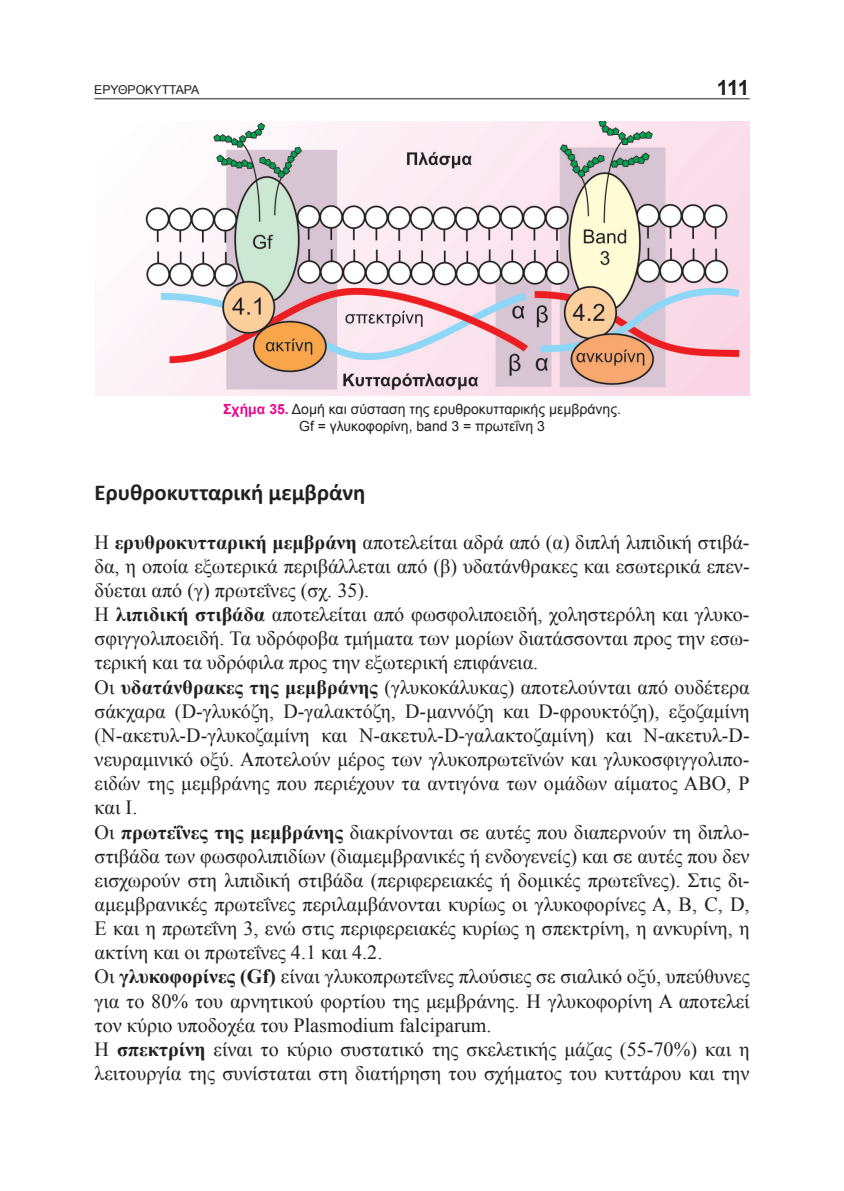
<style>
.page{position:relative;width:844px;height:1191px;background:#fff}
.page>*{position:absolute;margin:0;border:0;box-sizing:border-box;transform-origin:0 0}
.t1{font:700 22.75px "Calibri";color:#231f20}
.t2{font:700 21px "Arial";color:#231f20}
.t3{font:20.12px/24.2px "Times New Roman";color:#231f20}
.t4{font:14px/16.8px "Arial";color:#231f20;text-align:center}
.t5{font:12.25px "Arial";color:#231f20}
.s1{font-weight:700;color:#ed028c}
.s2{font-weight:700}
</style>
<div class="page">
<hr style="left:94px;top:98px;width:655px;height:1px;background:#231f20">
<img style="left:95px;top:121px;width:654px;height:275px">
<p class="t5" style="left:94px;top:82px;width:107px">ΕΡΥΘΡΟΚΥΤΤΑΡΑ</p>
<p class="t2" style="left:716px;top:73px;width:34px">111</p>
<p class="t4" style="left:223px;top:401px;width:399px"><span class="s1">Σχήμα 35.</span> Δομή και σύσταση της ερυθροκυτταρικής μεμβράνης.<br>Gf = γλυκοφορίνη, band 3 = πρωτεΐνη 3</p>
<p class="t1" style="left:94px;top:478px;width:272px">Eρυθροκυτταρική μεμβράνη</p>
<p class="t3" style="left:94px;top:529px;width:656px">Η <span class="s2">ερυθροκυτταρική μεμβράνη</span> αποτελείται αδρά από (α) διπλή λιπιδική στιβά&shy;δα, η οποία εξωτερικά περιβάλλεται από (β) υδατάνθρακες και εσωτερικά επεν&shy;δύεται από (γ) πρωτεΐνες (σχ. 35).<br>Η <span class="s2">λιπιδική στιβάδα</span> αποτελείται από φωσφολιποειδή, χοληστερόλη και γλυκο&shy;σφιγγολιποειδή. Τα υδρόφοβα τμήματα των μορίων διατάσσονται προς την εσω&shy;τερική και τα υδρόφιλα προς την εξωτερική επιφάνεια.<br>Οι <span class="s2">υδατάνθρακες της μεμβράνης</span> (γλυκοκάλυκας) αποτελούνται από ουδέτερα σάκχαρα (D-γλυκόζη, D-γαλακτόζη, D-μαννόζη και D-φρουκτόζη), εξοζαμίνη (Ν-ακετυλ-D-γλυκοζαμίνη και Ν-ακετυλ-D-γαλακτοζαμίνη) και Ν-ακετυλ-D&shy;νευραμινικό οξύ. Αποτελούν μέρος των γλυκοπρωτεϊνών και γλυκοσφιγγολιπο&shy;ειδών της μεμβράνης που περιέχουν τα αντιγόνα των ομάδων αίματος ΑΒΟ, Ρ και I.<br>Οι <span class="s2">πρωτεΐνες της μεμβράνης</span> διακρίνονται σε αυτές που διαπερνούν τη διπλο&shy;στιβάδα των φωσφολιπιδίων (διαμεμβρανικές ή ενδογενείς) και σε αυτές που δεν εισχωρούν στη λιπιδική στιβάδα (περιφερειακές ή δομικές πρωτεΐνες). Στις δι&shy;αμεμβρανικές πρωτεΐνες περιλαμβάνονται κυρίως οι γλυκοφορίνες A, B, C, D, E και η πρωτεΐνη 3, ενώ στις περιφερειακές κυρίως η σπεκτρίνη, η ανκυρίνη, η ακτίνη και οι πρωτεΐνες 4.1 και 4.2.<br>Οι <span class="s2">γλυκοφορίνες (Gf)</span> είναι γλυκοπρωτεΐνες πλούσιες σε σιαλικό οξύ, υπεύθυνες για το 80% του αρνητικού φορτίου της μεμβράνης. Η γλυκοφορίνη A αποτελεί τον κύριο υποδοχέα του Plasmodium falciparum.<br>Η <span class="s2">σπεκτρίνη</span> είναι το κύριο συστατικό της σκελετικής μάζας (55-70%) και η λειτουργία της συνίσταται στη διατήρηση του σχήματος του κυττάρου και την</p>
</div>
